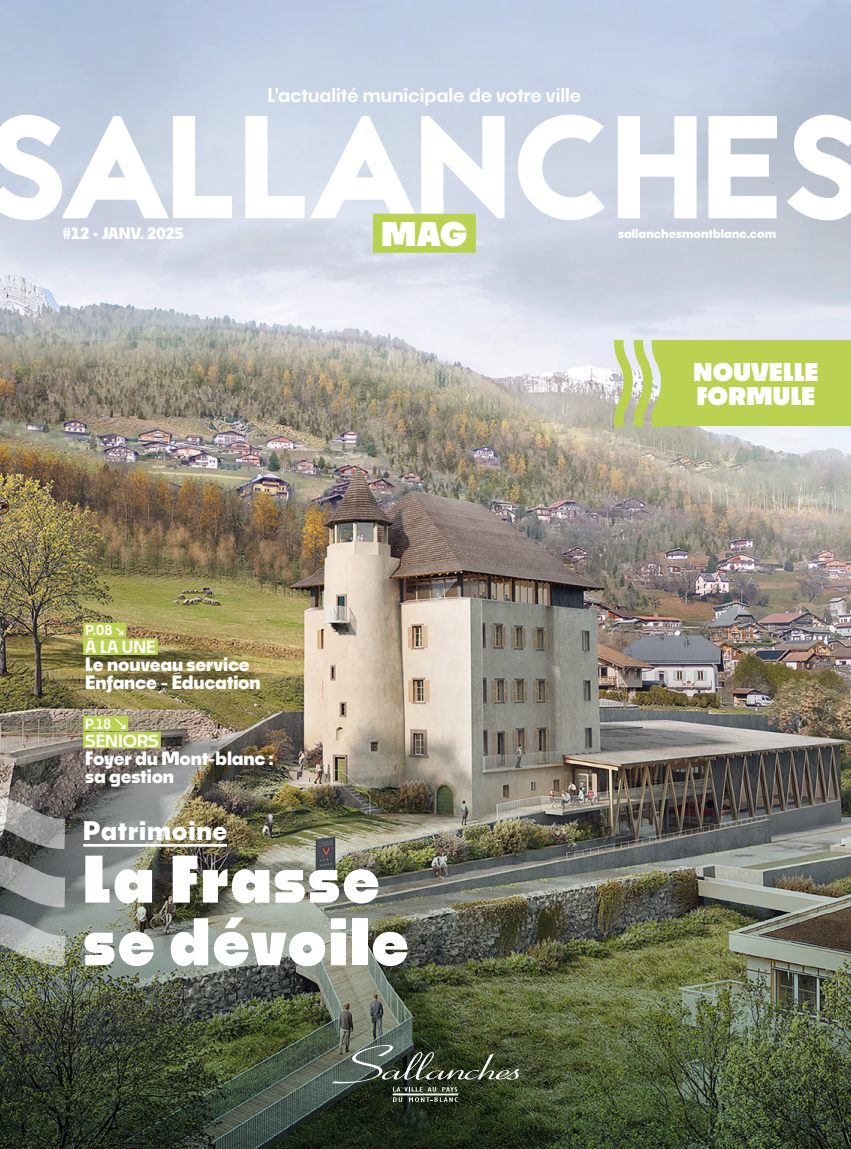
<style>
.page{position:relative;width:851px;height:1149px;background:#fff}
.page>*{position:absolute;margin:0;border:0;box-sizing:border-box;transform-origin:0 0}
.Titre{font:900 62.55px/62.6px "Noka";letter-spacing:.03em;color:#fff}
.t1{font:900 31.95px "Noka";color:#fff}
.Surtitre{font:700 25.05px "Noka";letter-spacing:.03em;color:#fff}
.t2{font:900 24px/24px "Noka";letter-spacing:.005em;color:#fff}
.t3{font:600 18.75px "Noka";color:#fff}
.Titre_sommaire{font:700 18px/18px "Noka";letter-spacing:-.01em;color:#fff}
.Rubrique{font:600 16.5px "Noka";color:#fff}
.N__de_mag___date{font:700 15.15px "Noka";letter-spacing:-.005em;color:#fff}
.N__de_page{font:600 13.5px "Noka";color:#fff}
.t4{font:700 12px "Noka";color:#fff}
</style>
<div class="page">
<img style="left:0;top:395px;width:850px;height:308px">
<img style="left:0;top:703px;width:850px;height:445px">
<svg style="left:0;top:0;width:850px;height:395px;background:#c6cdda"></svg>
<svg style="left:332px;top:1044px;width:187px;height:57px;background:#4a5342"></svg>
<img style="left:0;top:773px;width:90px;height:194px">
<svg style="left:0;top:113px;width:850px;height:109px"></svg>
<div style="left:373px;top:214px;width:103px;height:39px;background:#bbd151"></div>
<hr style="left:83px;top:843px;width:144px;height:3px;background:#fff">
<div style="left:83px;top:622px;width:43px;height:15px;background:#bbd151"></div>
<div style="left:83px;top:638px;width:75px;height:16px;background:#bbd151"></div>
<div style="left:83px;top:715px;width:45px;height:15px;background:#bbd151"></div>
<div style="left:83px;top:731px;width:78px;height:17px;background:#bbd151"></div>
<div style="left:661px;top:340px;width:189px;height:86px;background:#bbd151"></div>
<svg style="left:613px;top:340px;width:48px;height:86px;background:#c9d394"></svg>
<p class="t3" style="left:267px;top:83px;width:315px">L'actualité municipale de votre ville</p>
<p class="N__de_mag___date" style="left:63px;top:224px;width:123px">#12 • JANV. 2025</p>
<p class="t1" style="left:381px;top:213px;width:87px">MAG</p>
<p class="t4" style="left:618px;top:226px;width:160px">sallanchesmontblanc.com</p>
<p class="N__de_page" style="left:85px;top:621px;width:40px">P.08 ↘</p>
<p class="Rubrique" style="left:85px;top:636px;width:72px">À LA UNE</p>
<p class="Titre_sommaire" style="left:85px;top:655px;width:177px">Le nouveau service<br>Enfance - Éducation</p>
<p class="N__de_page" style="left:85px;top:715px;width:42px">P.18 ↘</p>
<p class="Rubrique" style="left:85px;top:730px;width:75px">SÉNIORS</p>
<p class="Titre_sommaire" style="left:85px;top:748px;width:190px">Foyer du Mont-blanc : sa gestion</p>
<p class="Surtitre" style="left:83px;top:814px;width:146px">Patrimoine</p>
<p class="Titre" style="left:83px;top:846px;width:327px">La Frasse se dévoile</p>
<p class="t2" style="left:693px;top:359px;width:126px">NOUVELLE<br>FORMULE</p>
</div>
